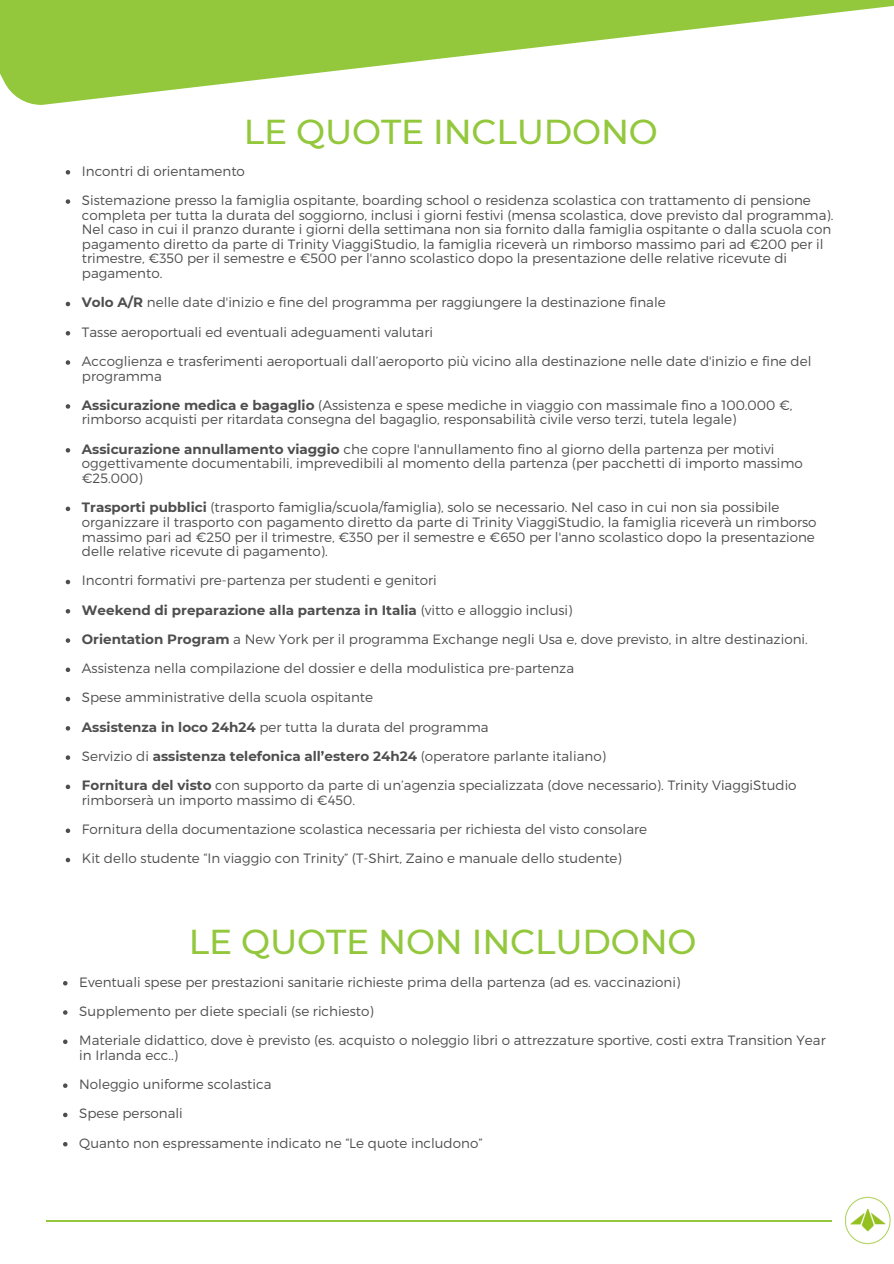
<style>
.page{position:relative;width:894px;height:1264px;background:#fff}
.page>*{position:absolute;margin:0;border:0;box-sizing:border-box;transform-origin:0 0}
.t1{font:500 34.5px "Montserrat";letter-spacing:-.005em;color:#93c83d}
.t2{font:300 13.5px/14.7px "Montserrat";color:#4e4e4e}
.t3{font:700 13.5px "Montserrat";color:#4e4e4e}
.s1{font-weight:700}
.s2{font-weight:300}
</style>
<div class="page">
<svg style="left:66px;top:170px;width:4px;height:4px"></svg>
<svg style="left:66px;top:199px;width:4px;height:5px"></svg>
<svg style="left:66px;top:302px;width:4px;height:4px"></svg>
<svg style="left:66px;top:331px;width:4px;height:4px"></svg>
<svg style="left:66px;top:360px;width:4px;height:5px"></svg>
<svg style="left:66px;top:404px;width:4px;height:4px"></svg>
<svg style="left:66px;top:448px;width:4px;height:4px"></svg>
<svg style="left:66px;top:506px;width:4px;height:5px"></svg>
<svg style="left:66px;top:579px;width:4px;height:5px"></svg>
<svg style="left:66px;top:609px;width:4px;height:4px"></svg>
<svg style="left:66px;top:638px;width:4px;height:4px"></svg>
<svg style="left:66px;top:667px;width:4px;height:5px"></svg>
<svg style="left:66px;top:696px;width:4px;height:5px"></svg>
<svg style="left:66px;top:726px;width:4px;height:4px"></svg>
<svg style="left:66px;top:755px;width:4px;height:4px"></svg>
<svg style="left:66px;top:784px;width:4px;height:5px"></svg>
<svg style="left:66px;top:828px;width:4px;height:5px"></svg>
<svg style="left:66px;top:857px;width:4px;height:5px"></svg>
<svg style="left:63px;top:981px;width:4px;height:4px"></svg>
<svg style="left:63px;top:1010px;width:4px;height:4px"></svg>
<svg style="left:63px;top:1039px;width:4px;height:5px"></svg>
<svg style="left:63px;top:1083px;width:4px;height:4px"></svg>
<svg style="left:63px;top:1112px;width:4px;height:5px"></svg>
<svg style="left:63px;top:1142px;width:4px;height:4px"></svg>
<img style="left:845px;top:1196px;width:46px;height:48px">
<hr style="left:46px;top:1219px;width:785px;height:2px;background:#93c83d">
<svg style="left:0;top:0;width:893px;height:105px;fill:#93c83d"></svg>
<p class="t1" style="left:244px;top:110px;width:415px">LE QUOTE INCLUDONO</p>
<h1 class="t2" style="left:82px;top:163px;width:164px">Incontri di orientamento</h1>
<p class="t2" style="left:82px;top:192px;width:752px">Sistemazione presso la famiglia ospitante, boarding school o residenza scolastica con trattamento di pensione completa per tutta la durata del soggiorno, inclusi i giorni festivi (mensa scolastica, dove previsto dal programma).<br>Nel caso in cui il pranzo durante i giorni della settimana non sia fornito dalla famiglia ospitante o dalla scuola con pagamento diretto da parte di Trinity ViaggiStudio, la famiglia riceverà un rimborso massimo pari ad €200 per il trimestre, €350 per il semestre e €500 per l'anno scolastico dopo la presentazione delle relative ricevute di pagamento.</p>
<p class="t2" style="left:82px;top:294px;width:585px"><span class="s1">Volo A/R</span> nelle date d'inizio e fine del programma per raggiungere la destinazione finale</p>
<p class="t2" style="left:82px;top:324px;width:352px">Tasse aeroportuali ed eventuali adeguamenti valutari</p>
<p class="t2" style="left:82px;top:353px;width:731px">Accoglienza e trasferimenti aeroportuali dall’aeroporto più vicino alla destinazione nelle date d'inizio e fine del programma</p>
<p class="t2" style="left:82px;top:397px;width:711px"><span class="s1">Assicurazione medica e bagaglio</span> (Assistenza e spese mediche in viaggio con massimale fino a 100.000 €, rimborso acquisti per ritardata consegna del bagaglio, responsabilità civile verso terzi, tutela legale)</p>
<p class="t2" style="left:82px;top:441px;width:722px"><span class="s1">Assicurazione annullamento viaggio</span> che copre l'annullamento fino al giorno della partenza per motivi oggettivamente documentabili, imprevedibili al momento della partenza (per pacchetti di importo massimo €25.000)</p>
<p class="t2" style="left:82px;top:499px;width:736px"><span class="s1">Trasporti pubblici</span> (trasporto famiglia/scuola/famiglia), solo se necessario. Nel caso in cui non sia possibile organizzare il trasporto con pagamento diretto da parte di Trinity ViaggiStudio, la famiglia riceverà un rimborso massimo pari ad €250 per il trimestre, €350 per il semestre e €650 per l'anno scolastico dopo la presentazione delle relative ricevute di pagamento).</p>
<p class="t2" style="left:82px;top:572px;width:356px">Incontri formativi pre-partenza per studenti e genitori</p>
<p class="t3" style="left:82px;top:601px;width:492px">Weekend di preparazione alla partenza in Italia <span class="s2">(vitto e alloggio inclusi)</span></p>
<p class="t2" style="left:82px;top:631px;width:727px"><span class="s1">Orientation Program</span> a New York per il programma Exchange negli Usa e, dove previsto, in altre destinazioni.</p>
<p class="t2" style="left:82px;top:660px;width:493px">Assistenza nella compilazione del dossier e della modulistica pre-partenza</p>
<p class="t2" style="left:82px;top:689px;width:292px">Spese amministrative della scuola ospitante</p>
<p class="t2" style="left:82px;top:719px;width:408px"><span class="s1">Assistenza in loco 24h24</span> per tutta la durata del programma</p>
<p class="t2" style="left:82px;top:748px;width:525px">Servizio di <span class="s1">assistenza telefonica all’estero 24h24</span> (operatore parlante italiano)</p>
<p class="t2" style="left:82px;top:777px;width:716px"><span class="s1">Fornitura del visto</span> con supporto da parte di un’agenzia specializzata (dove necessario). Trinity ViaggiStudio rimborserà un importo massimo di €450.</p>
<p class="t2" style="left:82px;top:821px;width:566px">Fornitura della documentazione scolastica necessaria per richiesta del visto consolare</p>
<p class="t2" style="left:82px;top:850px;width:541px">Kit dello studente “In viaggio con Trinity” (T-Shirt, Zaino e manuale dello studente)</p>
<p class="t1" style="left:189px;top:921px;width:509px">LE QUOTE NON INCLUDONO</p>
<h1 class="t2" style="left:79px;top:973px;width:602px">Eventuali spese per prestazioni sanitarie richieste prima della partenza (ad es. vaccinazioni)</h1>
<p class="t2" style="left:79px;top:1003px;width:296px">Supplemento per diete speciali (se richiesto)</p>
<p class="t2" style="left:79px;top:1032px;width:747px">Materiale didattico, dove è previsto (es. acquisto o noleggio libri o attrezzature sportive, costi extra Transition Year in Irlanda ecc..)</p>
<p class="t2" style="left:79px;top:1076px;width:194px">Noleggio uniforme scolastica</p>
<p class="t2" style="left:79px;top:1105px;width:105px">Spese personali</p>
<p class="t2" style="left:79px;top:1134px;width:404px">Quanto non espressamente indicato ne “Le quote includono”</p>
</div>
